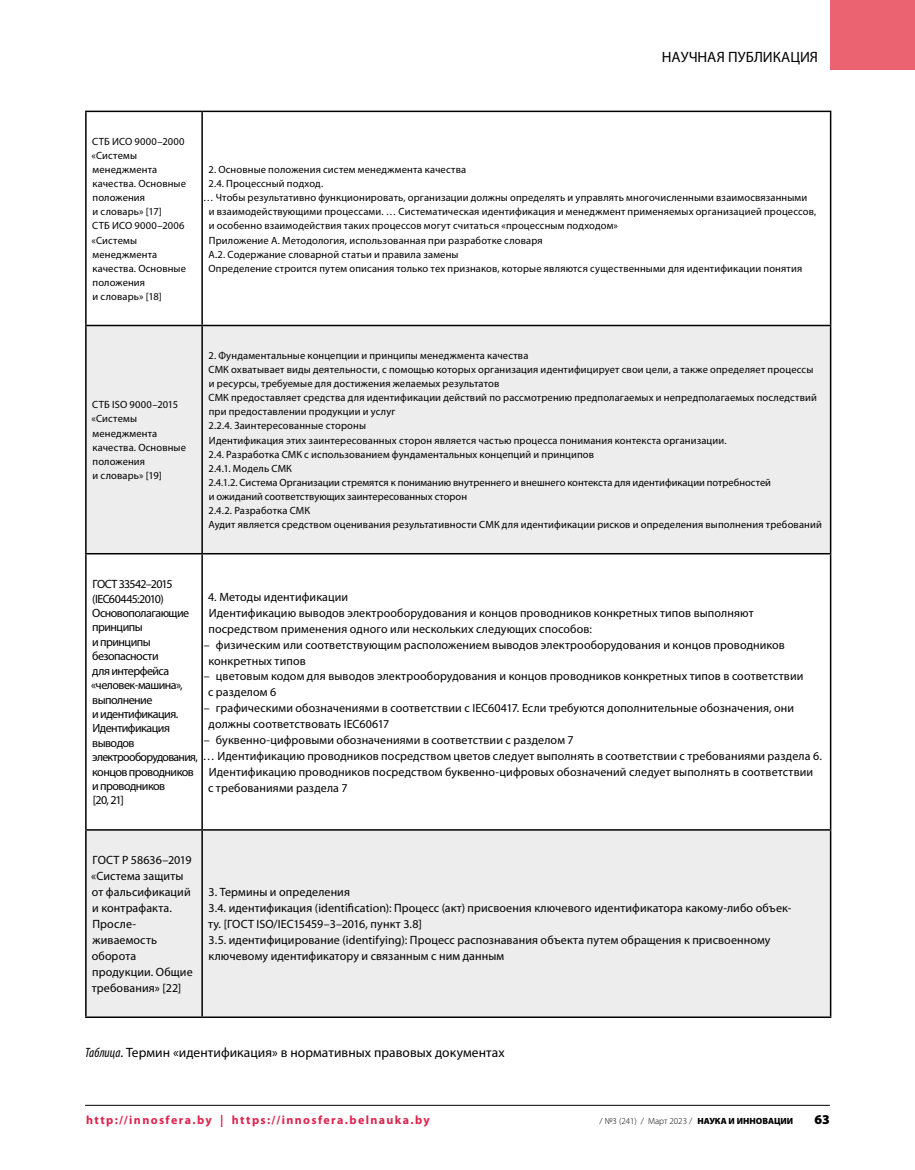
<style>
.page{position:relative;width:915px;height:1170px;background:#fff}
.page>*{position:absolute;margin:0;border:0;box-sizing:border-box;transform-origin:0 0}
.t1{font:15px "Myriad Pro";color:#000}
.t2{font:13.5px "Myriad Pro";letter-spacing:.005em;color:#000}
.t3{font:900 13.5px "Myriad Pro";color:#000}
.t4{font:12px/15.9px "Myriad Pro";letter-spacing:.01em;color:#000}
.t5{font:12px/14.4px "Myriad Pro";letter-spacing:-.045em;color:#000}
.t6{font:700 12px "Myriad Pro";letter-spacing:.115em;color:#dd244d}
.t7{font:10.5px/14.1px "Myriad Pro";letter-spacing:.015em;color:#000}
.t8{font:300 9px "Myriad Pro";color:#000}
.s1{font-style:italic;font-stretch:condensed}
.s2{font-weight:900}
</style>
<div class="page">
<hr style="left:85px;top:1104px;width:744px;height:1px;background:#000">
<div style="left:829px;top:0;width:85px;height:70px;background:#eb6371"></div>
<svg style="left:87px;top:326px;width:742px;height:690px;fill:#ededed"></svg>
<hr style="left:85px;top:111px;width:117px;height:1px;background:#000">
<hr style="left:85px;top:112px;width:2px;height:213px;background:#000">
<hr style="left:202px;top:111px;width:629px;height:1px;background:#000">
<hr style="left:201px;top:112px;width:2px;height:213px;background:#000">
<hr style="left:829px;top:112px;width:2px;height:213px;background:#000">
<hr style="left:85px;top:325px;width:117px;height:1px;background:#000">
<hr style="left:85px;top:326px;width:2px;height:227px;background:#000">
<hr style="left:202px;top:325px;width:629px;height:1px;background:#000">
<hr style="left:201px;top:326px;width:2px;height:227px;background:#000">
<hr style="left:829px;top:326px;width:2px;height:227px;background:#000">
<hr style="left:85px;top:553px;width:117px;height:1px;background:#000">
<hr style="left:85px;top:554px;width:2px;height:275px;background:#000">
<hr style="left:202px;top:553px;width:629px;height:1px;background:#000">
<hr style="left:201px;top:554px;width:2px;height:275px;background:#000">
<hr style="left:829px;top:554px;width:2px;height:275px;background:#000">
<hr style="left:85px;top:829px;width:117px;height:1px;background:#000">
<hr style="left:85px;top:830px;width:2px;height:186px;background:#000">
<hr style="left:202px;top:829px;width:629px;height:1px;background:#000">
<hr style="left:201px;top:830px;width:2px;height:186px;background:#000">
<hr style="left:829px;top:830px;width:2px;height:186px;background:#000">
<hr style="left:85px;top:1016px;width:117px;height:1px;background:#000">
<hr style="left:202px;top:1016px;width:629px;height:1px;background:#000">
<h1 class="t1" style="left:661px;top:48px;width:158px">НАУЧНАЯ ПУБЛИКАЦИЯ</h1>
<p class="t7" style="left:92px;top:134px;width:94px">СТБ ИСО 9000–2000</p>
<p class="t7" style="left:92px;top:177px;width:95px">качества. Основные положения</p>
<p class="t7" style="left:91px;top:148px;width:47px">«Системы</p>
<p class="t7" style="left:93px;top:163px;width:66px">менеджмента</p>
<p class="t7" style="left:91px;top:205px;width:96px">и словарь» [17]<br>СТБ ИСО 9000–2006 «Системы менеджмента качества. Основные положения<br>и словарь» [18]</p>
<p class="t7" style="left:208px;top:163px;width:259px">2. Основные положения систем менеджмента качества</p>
<p class="t7" style="left:208px;top:177px;width:116px">2.4. Процессный подход.</p>
<p class="t7" style="left:203px;top:191px;width:605px">… Чтобы результативно функционировать, организации должны определять и управлять многочисленными взаимосвязанными</p>
<p class="t7" style="left:209px;top:205px;width:608px">и взаимодействующими процессами. … Систематическая идентификация и менеджмент применяемых организацией процессов,</p>
<p class="t7" style="left:209px;top:219px;width:410px">и особенно взаимодействия таких процессов могут считаться «процессным подходом»</p>
<p class="t7" style="left:209px;top:233px;width:335px">Приложение А. Методология, использованная при разработке словаря</p>
<p class="t7" style="left:208px;top:247px;width:251px">А.2. Содержание словарной статьи и правила замены</p>
<p class="t7" style="left:208px;top:261px;width:595px">Определение строится путем описания только тех признаков, которые являются существенными для идентификации понятия</p>
<p class="t7" style="left:91px;top:398px;width:96px">СТБ ISO 9000–2015 «Системы менеджмента качества. Основные положения<br>и словарь» [19]</p>
<p class="t7" style="left:208px;top:348px;width:614px">2. Фундаментальные концепции и принципы менеджмента качества<br>СМК охватывает виды деятельности, с помощью которых организация идентифицирует свои цели, а также определяет процессы<br>и ресурсы, требуемые для достижения желаемых результатов<br>СМК предоставляет средства для идентификации действий по рассмотрению предполагаемых и непредполагаемых последствий при предоставлении продукции и услуг<br>2.2.4. Заинтересованные стороны<br>Идентификация этих заинтересованных сторон является частью процесса понимания контекста организации.<br>2.4. Разработка СМК с использованием фундаментальных концепций и принципов<br>2.4.1. Модель СМК<br>2.4.1.2. Система Организации стремятся к пониманию внутреннего и внешнего контекста для идентификации потребностей<br>и ожиданий соответствующих заинтересованных сторон<br>2.4.2. Разработка СМК<br>Аудит является средством оценивания результативности СМК для идентификации рисков и определения выполнения требований</p>
<p class="t5" style="left:91px;top:577px;width:108px">ГОСТ 33542–2015 (IEC60445:2010)<br>Основополагающие принципы ипринципы безопасности<br>для интерфейса «человек-машина», выполнение иидентификация.<br>Идентификация выводов электрооборудования, концов проводников ипроводников<br>[20, 21]</p>
<p class="t4" style="left:208px;top:589px;width:547px">4. Методы идентификации<br>Идентификацию выводов электрооборудования и концов проводников конкретных типов выполняют посредством применения одного или нескольких следующих способов:</p>
<p class="t4" style="left:208px;top:636px;width:577px;text-indent:-5px">– физическим или соответствующим расположением выводов электрооборудования и концов проводников конкретных типов</p>
<p class="t4" style="left:208px;top:668px;width:596px;text-indent:-4px">– цветовым кодом для выводов электрооборудования и концов проводников конкретных типов в соответствии с разделом 6</p>
<p class="t4" style="left:208px;top:700px;width:587px;text-indent:-5px">– графическими обозначениями в соответствии с IEC60417. Если требуются дополнительные обозначения, они должны соответствовать IEC60617</p>
<p class="t4" style="left:204px;top:732px;width:371px">– буквенно-цифровыми обозначениями в соответствии с разделом 7</p>
<p class="t4" style="left:203px;top:748px;width:620px">… Идентификацию проводников посредством цветов следует выполнять в соответствии с требованиями раздела 6.</p>
<p class="t4" style="left:209px;top:764px;width:605px">Идентификацию проводников посредством буквенно-цифровых обозначений следует выполнять в соответствии</p>
<p class="t4" style="left:208px;top:780px;width:141px">с требованиями раздела 7</p>
<p class="t4" style="left:91px;top:852px;width:103px">ГОСТ Р 58636–2019 «Система защиты от фальсификаций и контрафакта.<br>Просле&shy;живаемость оборота продукции. Общие требования» [22]</p>
<p class="t4" style="left:208px;top:884px;width:584px">3. Термины и определения<br>3.4. идентификация (identification): Процесс (акт) присвоения ключевого идентификатора какому-либо объек&shy;ту. [ГОСТ ISO/IEC15459–3–2016, пункт 3.8]<br>3.5. идентифицирование (identifying): Процесс распознавания объекта путем обращения к присвоенному ключевому идентификатору и связанным с ним данным</p>
<p class="t2" style="left:85px;top:1045px;width:421px"><span class="s1">Таблица</span>. Термин «идентификация» в нормативных правовых документах</p>
<p class="t6" style="left:86px;top:1113px;width:345px">http://innosfera.by | https://innosfera.belnauka.by</p>
<p class="t8" style="left:599px;top:1116px;width:195px">/ №3 (241) / Март 2023 / <span class="s2">НАУКА И ИННОВАЦИИ</span></p>
<p class="t3" style="left:814px;top:1112px;width:17px">63</p>
</div>
